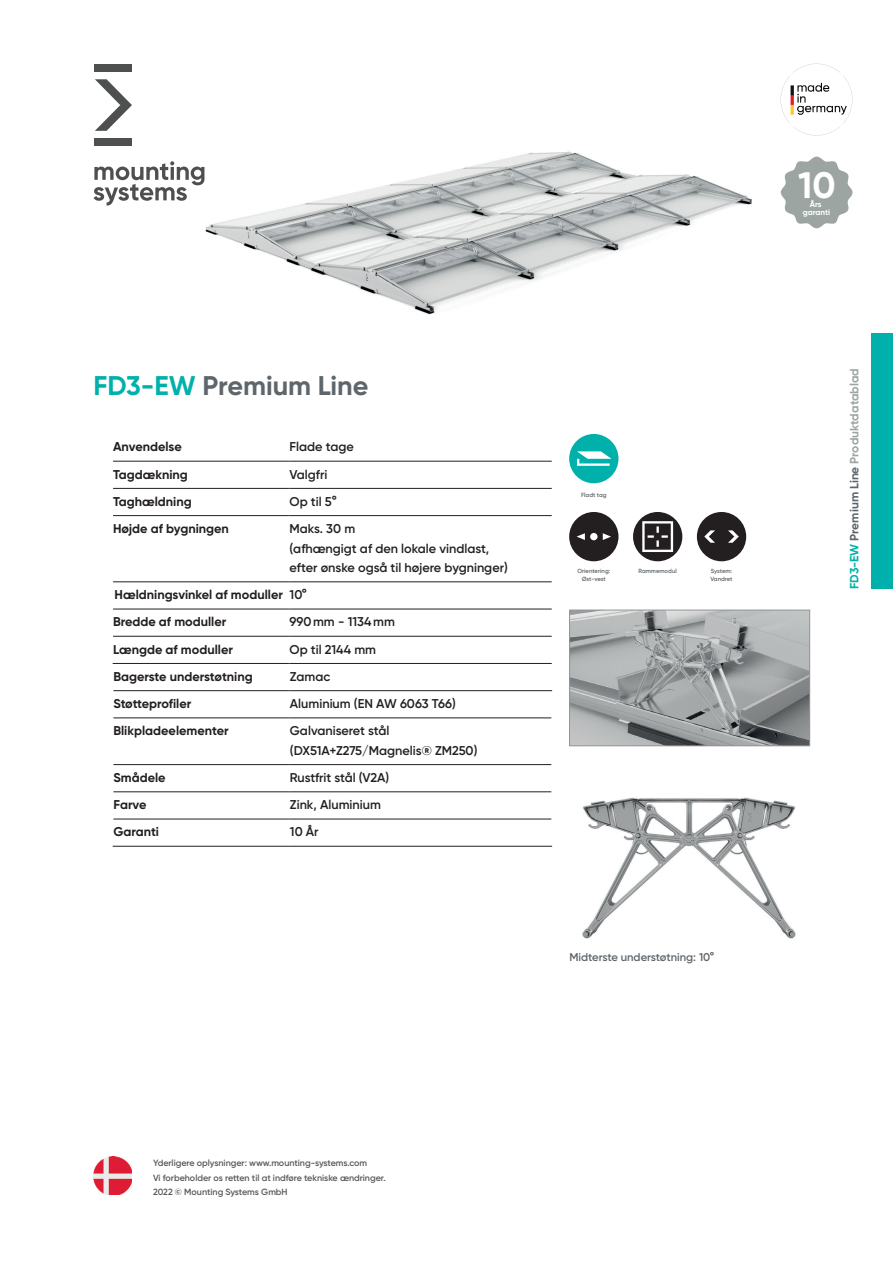
<style>
.page{position:relative;width:893px;height:1263px;background:#fff}
.page>*{position:absolute;margin:0;border:0;box-sizing:border-box;transform-origin:0 0}
.t1{font:700 36.75px "Gilroy";color:#fff}
.t2{font:700 27px "Gilroy";letter-spacing:-.005em;color:#5f666b}
.t3{font:600 12.75px/19.5px "Gilroy";color:#231f20}
.t4{font:700 12.75px/27.2px "Gilroy";color:#231f20}
.t5{font:700 12px "Gilroy";color:#9da5a3}
.t6{font:600 11.25px "Gilroy";color:#5f666b}
.t7{font:600 9px/14.2px "Gilroy";letter-spacing:-.005em;color:#57585a}
.t8{font:700 7.95px/8.1px "Gilroy";color:#fff;text-align:center}
.t9{font:600 6px/7.2px "Gilroy";color:#5f666b;text-align:center}
.t10{font:600 6px/7.2px "Gilroy";letter-spacing:-.02em;color:#5f666b}
.s1{color:#00b1ab}
.s2{color:#5f666b}
.s3{font-weight:600}
</style>
<div class="page">
<div style="left:872px;top:334px;width:21px;height:255px;background:#00b1ab"></div>
<hr style="left:113px;top:461px;width:177px;height:1px;background:#231f20">
<hr style="left:290px;top:461px;width:262px;height:1px;background:#231f20">
<hr style="left:113px;top:488px;width:177px;height:1px;background:#231f20">
<hr style="left:290px;top:488px;width:262px;height:1px;background:#231f20">
<hr style="left:113px;top:515px;width:177px;height:1px;background:#231f20">
<hr style="left:290px;top:515px;width:262px;height:1px;background:#231f20">
<hr style="left:113px;top:581px;width:177px;height:1px;background:#231f20">
<hr style="left:290px;top:581px;width:262px;height:1px;background:#231f20">
<hr style="left:113px;top:609px;width:177px;height:1px;background:#231f20">
<hr style="left:290px;top:609px;width:262px;height:1px;background:#231f20">
<hr style="left:113px;top:636px;width:177px;height:1px;background:#231f20">
<hr style="left:290px;top:636px;width:262px;height:1px;background:#231f20">
<hr style="left:113px;top:663px;width:177px;height:1px;background:#231f20">
<hr style="left:290px;top:663px;width:262px;height:1px;background:#231f20">
<hr style="left:113px;top:690px;width:177px;height:1px;background:#231f20">
<hr style="left:290px;top:690px;width:262px;height:1px;background:#231f20">
<hr style="left:113px;top:717px;width:177px;height:1px;background:#231f20">
<hr style="left:290px;top:717px;width:261px;height:1px;background:#231f20">
<hr style="left:113px;top:764px;width:177px;height:1px;background:#231f20">
<hr style="left:290px;top:764px;width:261px;height:1px;background:#231f20">
<hr style="left:113px;top:791px;width:177px;height:1px;background:#231f20">
<hr style="left:290px;top:791px;width:261px;height:1px;background:#231f20">
<hr style="left:113px;top:819px;width:177px;height:1px;background:#231f20">
<hr style="left:290px;top:819px;width:261px;height:1px;background:#231f20">
<hr style="left:113px;top:846px;width:177px;height:1px;background:#231f20">
<hr style="left:290px;top:846px;width:262px;height:1px;background:#231f20">
<svg style="left:633px;top:512px;width:49px;height:49px"></svg>
<svg style="left:569px;top:512px;width:49px;height:49px"></svg>
<svg style="left:697px;top:512px;width:49px;height:49px"></svg>
<svg style="left:569px;top:434px;width:49px;height:49px"></svg>
<img style="left:571px;top:612px;width:237px;height:132px">
<div style="left:569px;top:610px;width:241px;height:136px;border:1px solid #939598"></div>
<img style="left:582px;top:797px;width:214px;height:142px">
<img style="left:204px;top:95px;width:577px;height:220px">
<svg style="left:94px;top:161px;width:110px;height:45px"></svg>
<svg style="left:95px;top:79px;width:37px;height:52px"></svg>
<div style="left:94px;top:139px;width:38px;height:7px;background:#4d504f"></div>
<div style="left:94px;top:64px;width:38px;height:8px;background:#4d504f"></div>
<svg style="left:781px;top:64px;width:71px;height:71px"></svg>
<img style="left:93px;top:1156px;width:39px;height:39px">
<svg style="left:781px;top:157px;width:72px;height:71px"></svg>
<h1 class="t1" style="left:798px;top:162px;width:39px">10</h1>
<p class="t8" style="left:803px;top:200px;width:29px">Års garanti</p>
<h2 class="t2" style="left:94px;top:369px;width:276px"><span class="s1">FD3-EW</span> Premium Line</h2>
<p class="t5" style="left:847px;top:589px;width:222px;rotate:-90deg"><span class="s1">FD3-EW</span> <span class="s2">Premium Line</span> Produktdatablad</p>
<p class="t4" style="left:113px;top:433px;width:70px">Anvendelse</p>
<p class="t3" style="left:290px;top:437px;width:66px">Flade tage</p>
<p class="t4" style="left:113px;top:460px;width:76px">Tagdækning</p>
<p class="t3" style="left:290px;top:464px;width:39px">Valgfri</p>
<p class="t4" style="left:113px;top:488px;width:80px">Taghældning</p>
<p class="t3" style="left:290px;top:491px;width:49px">Op til 5°</p>
<p class="t4" style="left:113px;top:515px;width:117px">Højde af bygningen</p>
<p class="t3" style="left:290px;top:519px;width:220px">Maks. 30 m<br>(afhængigt af den lokale vindlast, efter ønske også til højere bygninger)</p>
<p class="t4" style="left:113px;top:581px;width:195px">Hældningsvinkel af moduller <span class="s3">10°<br></span>Bredde af moduller</p>
<p class="t9" style="left:581px;top:491px;width:27px">Fladt tag</p>
<p class="t9" style="left:577px;top:567px;width:34px">Orientering:<br>Øst-vest</p>
<p class="t9" style="left:638px;top:567px;width:40px">Rammemodul</p>
<p class="t10" style="left:710px;top:567px;width:24px">System:<br>Vandret</p>
<p class="t3" style="left:290px;top:612px;width:107px">990 mm - 1134 mm</p>
<p class="t4" style="left:113px;top:635px;width:121px">Længde af moduller</p>
<p class="t3" style="left:290px;top:639px;width:88px">Op til 2144 mm</p>
<p class="t4" style="left:113px;top:663px;width:141px">Bagerste understøtning</p>
<p class="t3" style="left:290px;top:666px;width:42px">Zamac</p>
<p class="t4" style="left:113px;top:690px;width:79px">Støtteprofiler</p>
<p class="t3" style="left:290px;top:694px;width:167px">Aluminium (EN AW 6063 T66)</p>
<p class="t4" style="left:113px;top:717px;width:117px">Blikpladeelementer</p>
<p class="t3" style="left:290px;top:721px;width:189px">Galvaniseret stål (DX51A+Z275/Magnelis® ZM250)</p>
<p class="t4" style="left:113px;top:764px;width:54px">Smådele</p>
<p class="t3" style="left:290px;top:768px;width:101px">Rustfrit stål (V2A)</p>
<p class="t4" style="left:113px;top:791px;width:35px">Farve</p>
<p class="t3" style="left:290px;top:795px;width:92px">Zink, Aluminium</p>
<p class="t4" style="left:113px;top:818px;width:47px">Garanti</p>
<p class="t3" style="left:290px;top:822px;width:30px">10 År</p>
<p class="t7" style="left:153px;top:1156px;width:234px">Yderligere oplysninger: www.mounting-systems.com<br>Vi forbeholder os retten til at indføre tekniske ændringer.<br>2022 © Mounting Systems GmbH</p>
<p class="t6" style="left:569px;top:950px;width:146px">Midterste understøtning: 10°</p>
</div>
